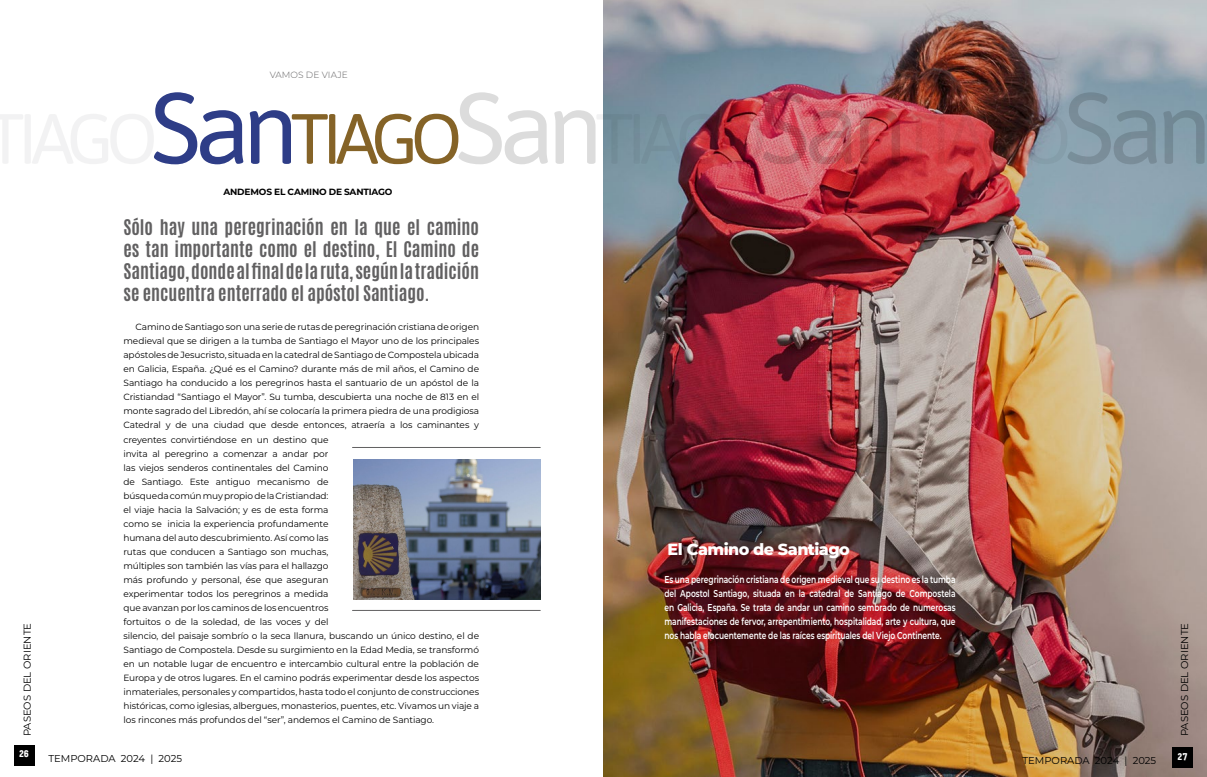
<style>
.page{position:relative;width:1207px;height:777px;background:#fff}
.page>*{position:absolute;margin:0;border:0;box-sizing:border-box;transform-origin:0 0}
.t1{font:70.7px "Asap";letter-spacing:-.105em;color:#a7a7a8}
.t2{font:700 18px/22px "Antonio";color:#616061;text-align:justify}
.t3{font:800 16px "Montserrat";letter-spacing:-.035em;color:#fff}
.t4{font:600 10px/14px "Montserrat";letter-spacing:-.01em;color:#fff;text-align:justify;scale:.75 1}
.t5{font:10px "Montserrat";color:#000}
.t6{font:700 10px "Freeroad";color:#fff}
.t7{font:9px/14px "Montserrat";letter-spacing:-.01em;color:#000}
.t8{font:700 9px "Montserrat";letter-spacing:-.015em;color:#000}
.t9{font:300 9px "Montserrat";letter-spacing:.005em;color:#616061}
.s1{font-size:101px;color:#36479d}
.s2{color:#8c692a}
.s3{font-size:101px;color:#000}
</style>
<div class="page">
<img style="left:603px;top:0;width:604px;height:776px">
<hr style="left:352px;top:609px;width:188px;height:1px;background:#616061">
<hr style="left:352px;top:446px;width:188px;height:1px;background:#616061">
<img style="left:353px;top:459px;width:188px;height:140px">
<div style="left:14px;top:744px;width:20px;height:21px;background:#000"></div>
<div style="left:1173px;top:747px;width:20px;height:20px;background:#000"></div>
<p class="t9" style="left:270px;top:69px;width:80px">VAMOS DE VIAJE</p>
<h1 class="t1" style="left:-14px;top:98px;width:1227px">TIAGO<span class="s1">San</span><span class="s2">TIAGO</span><span class="s3">San</span>TIAGO<span class="s3">San</span>TIAGO<span class="s3">San</span></h1>
<p class="t8" style="left:223px;top:185px;width:170px">ANDEMOS EL CAMINO DE SANTIAGO</p>
<h2 class="t2" style="left:123px;top:216px;width:357px">Sólo hay una peregrinación en la que el camino es tan importante como el destino, El Camino de Santiago, donde al final de la ruta, según la tradición se encuentra enterrado el apóstol Santiago.</h2>
<p class="t7" style="left:123px;top:319px;width:357px;text-indent:12px">Camino de Santiago son una serie de rutas de peregrinación cristiana de origen medieval que se dirigen a la tumba de Santiago el Mayor uno de los principales apóstoles de Jesucristo, situada en la catedral de Santiago de Compostela ubicada en Galicia, España. ¿Qué es el Camino? durante más de mil años, el Camino de Santiago ha conducido a los peregrinos hasta el santuario de un apóstol de la Cristiandad “Santiago el Mayor”. Su tumba, descubierta una noche de 813 en el monte sagrado del Libredón, ahí se colocaría la primera piedra de una prodigiosa Catedral y de una ciudad que desde entonces, atraería a los caminantes y creyentes convirtiéndose en un destino que<br>invita al peregrino a comenzar a andar por<br>las viejos senderos continentales del Camino<br>de Santiago. Este antiguo mecanismo de<br>búsqueda común muy propio de la Cristiandad:<br>el viaje hacia la Salvación; y es de esta forma<br>como se inicia la experiencia profundamente<br>humana del auto descubrimiento. Así como las<br>rutas que conducen a Santiago son muchas,<br>múltiples son también las vías para el hallazgo<br>más profundo y personal, ése que aseguran<br>experimentar todos los peregrinos a medida<br>que avanzan por los caminos de los encuentros<br>fortuitos o de la soledad, de las voces y del<br>silencio, del paisaje sombrío o la seca llanura, buscando un único destino, el de Santiago de Compostela. Desde su surgimiento en la Edad Media, se transformó en un notable lugar de encuentro e intercambio cultural entre la población de Europa y de otros lugares. En el camino podrás experimentar desde los aspectos inmateriales, personales y compartidos, hasta todo el conjunto de construcciones históricas, como iglesias, albergues, monasterios, puentes, etc. Vivamos un viaje a los rincones más profundos del “ser”, andemos el Camino de Santiago.</p>
<h3 class="t3" style="left:667px;top:537px;width:184px">El Camino de Santiago</h3>
<p class="t4" style="left:664px;top:571px;width:390px">Es una peregrinación cristiana de origen medieval que su destino es la tumba del Apostol Santiago, situada en la catedral de Santiago de Compostela en Galicia, España. Se trata de andar un camino sembrado de numerosas manifestaciones de fervor, arrepentimiento, hospitalidad, arte y cultura, que nos habla elocuentemente de las raíces espirituales del Viejo Continente.</p>
<p class="t5" style="left:20px;top:736px;width:115px;rotate:-90deg">PASEOS DEL ORIENTE</p>
<p class="t5" style="left:1177px;top:736px;width:115px;rotate:-90deg">PASEOS DEL ORIENTE</p>
<p class="t6" style="left:19px;top:747px;width:12px">26</p>
<p class="t6" style="left:1177px;top:750px;width:12px">27</p>
<p class="t5" style="left:48px;top:750px;width:135px">TEMPORADA 2024 | 2025</p>
<p class="t5" style="left:1022px;top:753px;width:135px">TEMPORADA 2024 | 2025</p>
</div>
